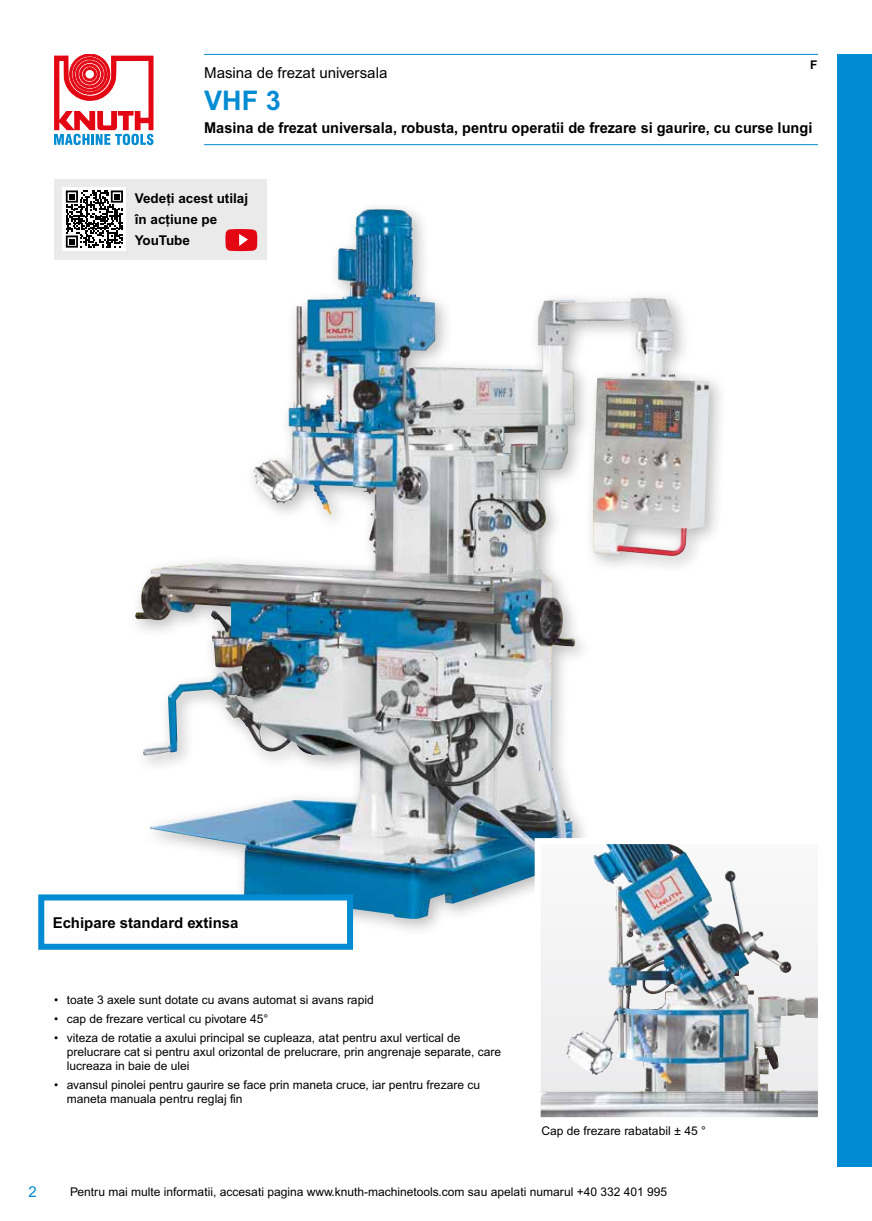
<style>
.page{position:relative;width:872px;height:1221px;background:#fff}
.page>*{position:absolute;margin:0;border:0;box-sizing:border-box;transform-origin:0 0}
.t1{font:700 27px "Arial MT Pro";color:#008bd2}
.t2{font:700 15px "Arial MT Pro";color:#000}
.t3{font:15px "Arial MT Pro";color:#000}
.t4{font:15px "Arial MT Pro";color:#008bd2}
.t5{font:700 13.5px/21px "Arial MT Pro";color:#000}
.t6{font:12px/14.4px "Arial MT Pro";color:#000}
.t7{font:700 12px "Arial MT Pro";color:#000}
</style>
<div class="page">
<div style="left:838px;top:54px;width:34px;height:1112px;background:#008bd2"></div>
<svg style="left:54px;top:54px;width:99px;height:91px"></svg>
<div style="left:54px;top:179px;width:212px;height:80px;background:#eaeaeb"></div>
<hr style="left:204px;top:54px;width:614px;height:1px;background:#008bd2">
<hr style="left:204px;top:144px;width:614px;height:1px;background:#008bd2">
<div style="left:126px;top:200px;width:601px;height:737px;background:#000;opacity:.26"></div>
<img style="left:253px;top:209px;width:114px;height:306px">
<img style="left:541px;top:845px;width:276px;height:271px">
<img style="left:566px;top:845px;width:67px;height:230px">
<div style="left:38px;top:894px;width:315px;height:55px;background:#fff;border:6px solid #008bd2"></div>
<div style="left:63px;top:187px;width:63px;height:64px;background:#fff"></div>
<svg style="left:66px;top:190px;width:57px;height:58px"></svg>
<p class="t3" style="left:204px;top:64px;width:185px">Masina de frezat universala</p>
<h1 class="t1" style="left:204px;top:84px;width:78px">VHF 3</h1>
<p class="t7" style="left:810px;top:58px;width:9px">F</p>
<p class="t2" style="left:204px;top:119px;width:610px">Masina de frezat universala, robusta, pentru operatii de frezare si gaurire, cu curse lungi</p>
<p class="t5" style="left:135px;top:188px;width:115px">Vedeți acest utilaj în acțiune pe<br>YouTube</p>
<p class="t2" style="left:53px;top:913px;width:187px">Echipare standard extinsa</p>
<p class="t6" style="left:54px;top:993px;width:321px">• toate 3 axele sunt dotate cu avans automat si avans rapid</p>
<p class="t6" style="left:54px;top:1012px;width:216px">• cap de frezare vertical cu pivotare 45°</p>
<p class="t6" style="left:67px;top:1030px;width:436px;text-indent:-13px">• viteza de rotatie a axului principal se cupleaza, atat pentru axul vertical de prelucrare cat si pentru axul orizontal de prelucrare, prin angrenaje separate, care lucreaza in baie de ulei</p>
<p class="t6" style="left:67px;top:1078px;width:415px;text-indent:-13px">• avansul pinolei pentru gaurire se face prin maneta cruce, iar pentru frezare cu maneta manuala pentru reglaj fin</p>
<p class="t6" style="left:541px;top:1124px;width:166px">Cap de frezare rabatabil ± 45 °</p>
<p class="t4" style="left:28px;top:1182px;width:10px">2</p>
<p class="t6" style="left:70px;top:1184px;width:598px">Pentru mai multe informatii, accesati pagina www.knuth-machinetools.com sau apelati numarul +40 332 401 995</p>
</div>
